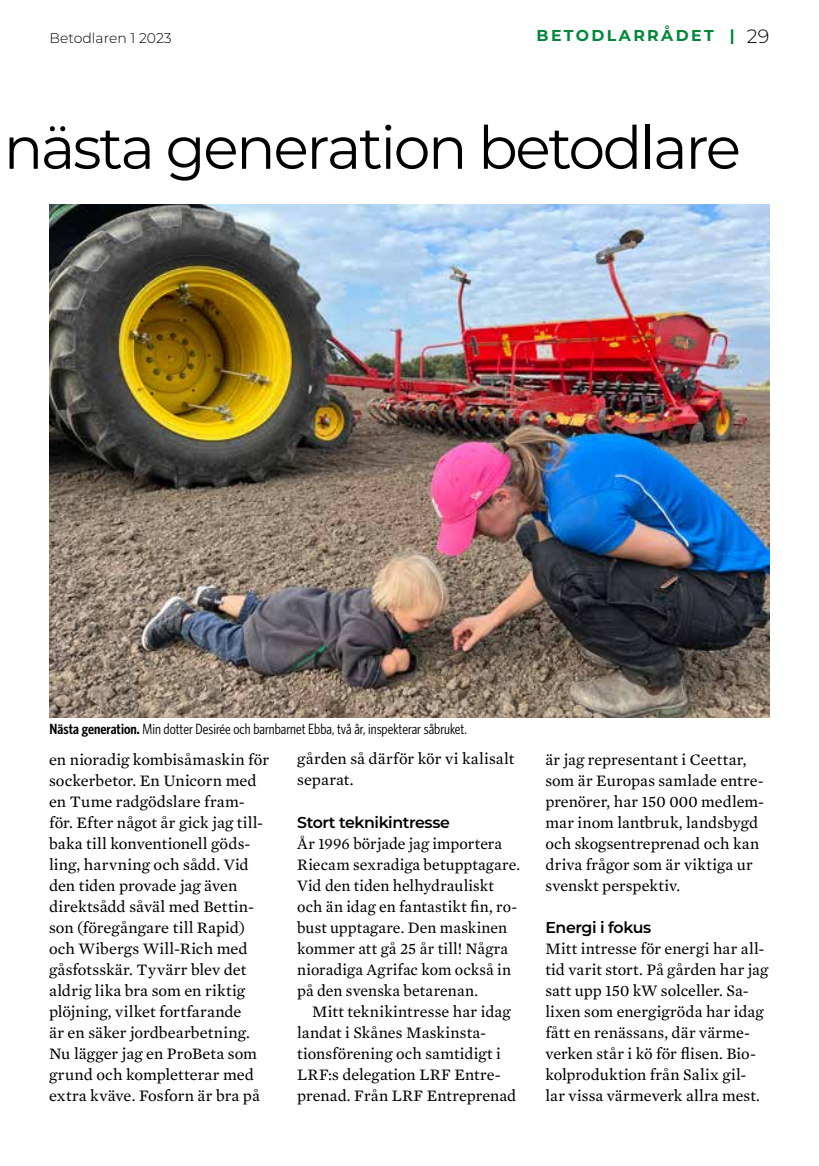
<style>
.page{position:relative;width:819px;height:1166px;background:#fff}
.page>*{position:absolute;margin:0;border:0;box-sizing:border-box;transform-origin:0 0}
.t1{font:59.5px "Montserrat";letter-spacing:-.04em;color:#000}
.t2{font:16.28px/21px "Mercury Text G2";letter-spacing:.005em;color:#000}
.t3{font:600 15.75px "Montserrat";letter-spacing:-.025em;color:#000}
.t4{font:700 15.75px "Montserrat";letter-spacing:.15em;color:#008739}
.t5{font:14.88px "Whitney Condensed";color:#000}
.t6{font:300 14px "Montserrat";color:#000}
.s1{font-weight:300;font-size:19.25px;color:#000}
.s2{font-weight:600}
</style>
<div class="page">
<img style="left:50px;top:205px;width:719px;height:512px">
<p class="t6" style="left:50px;top:28px;width:124px">Betodlaren 1 2023</p>
<p class="t4" style="left:536px;top:25px;width:234px">BETODLARRÅDET | <span class="s1">29</span></p>
<h1 class="t1" style="left:4px;top:107px;width:738px">nästa generation betodlare</h1>
<p class="t5" style="left:50px;top:720px;width:419px"><span class="s2">Nästa generation.</span> Min dotter Desirée och barnbarnet Ebba, två år, inspekterar såbruket.</p>
<p class="t2" style="left:49px;top:748px;width:221px">en nioradig kombisåmaskin för sockerbetor. En Unicorn med en Tume radgödslare fram&shy;för. Efter något år gick jag till&shy;baka till konventionell göds&shy;ling, harvning och sådd. Vid den tiden provade jag även direktsådd såväl med Bettin&shy;son (föregångare till Rapid) och Wibergs Will-Rich med gåsfotsskär. Tyvärr blev det aldrig lika bra som en riktig plöjning, vilket fortfarande<br>är en säker jordbearbetning.<br>Nu lägger jag en ProBeta som grund och kompletterar med extra kväve. Fosforn är bra på</p>
<p class="t2" style="left:297px;top:748px;width:218px">gården så därför kör vi kalisalt separat.</p>
<p class="t3" style="left:297px;top:811px;width:154px">Stort teknikintresse</p>
<p class="t2" style="left:297px;top:832px;width:224px">År 1996 började jag importera<br>Riecam sexradiga betupptagare.<br>Vid den tiden helhydrauliskt och än idag en fantastikt fin, ro&shy;bust upptagare. Den maskinen kommer att gå 25 år till! Några nioradiga Agrifac kom också in på den svenska betarenan.</p>
<p class="t2" style="left:297px;top:1000px;width:221px;text-indent:15px">Mitt teknikintresse har idag landat i Skånes Maskinsta&shy;tionsförening och samtidigt i<br>LRF:s delegation LRF Entre&shy;prenad. Från LRF Entreprenad</p>
<p class="t2" style="left:545px;top:748px;width:220px">är jag representant i Ceettar, som är Europas samlade entre&shy;prenörer, har 150 000 medlem&shy;mar inom lantbruk, landsbygd och skogsentreprenad och kan driva frågor som är viktiga ur svenskt perspektiv.</p>
<p class="t3" style="left:545px;top:916px;width:107px">Energi i fokus</p>
<p class="t2" style="left:545px;top:937px;width:224px">Mitt intresse för energi har all&shy;tid varit stort. På gården har jag satt upp 150 kW solceller. Sa&shy;lixen som energigröda har idag fått en renässans, där värme&shy;verken står i kö för flisen. Bio&shy;kolproduktion från Salix gil&shy;lar vissa värmeverk allra mest.</p>
</div>
